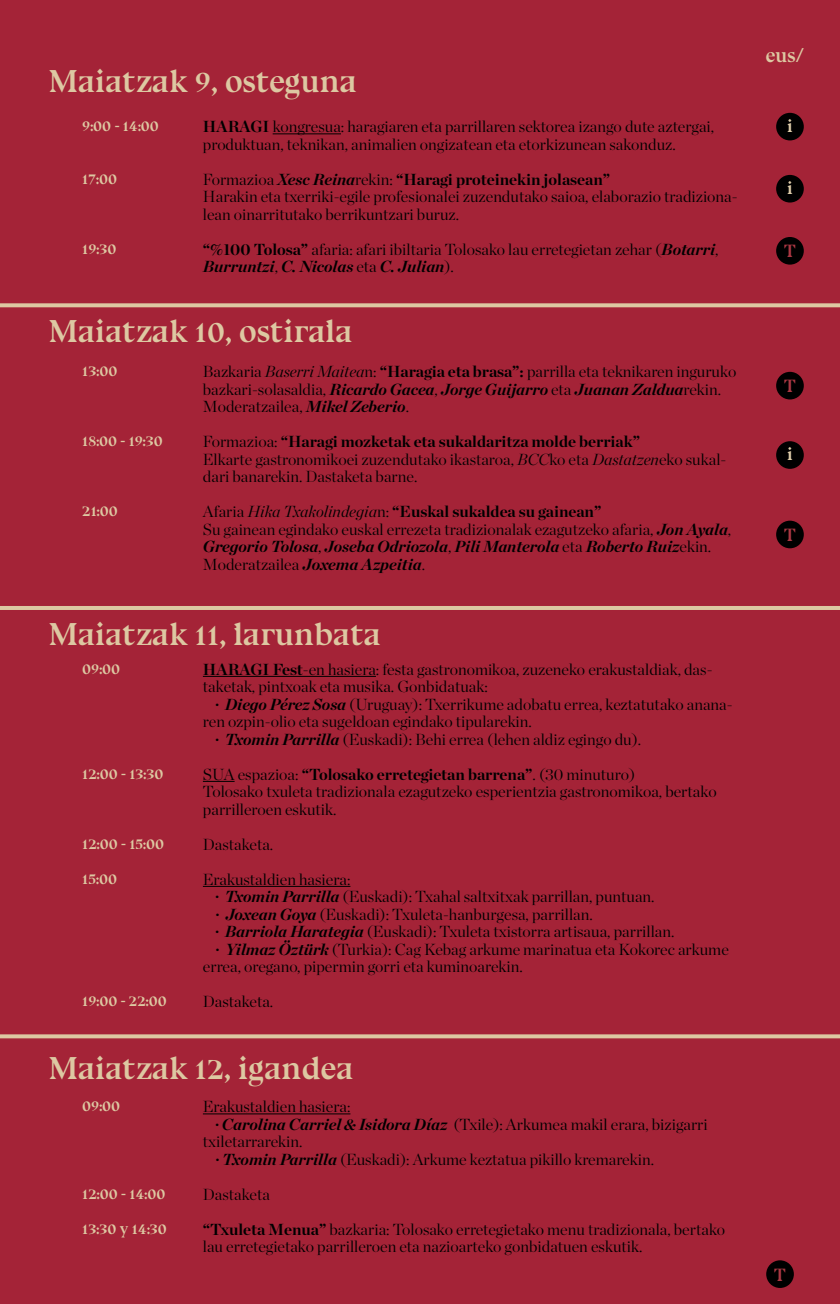
<style>
.page{position:relative;width:840px;height:1304px;background:#fff}
.page>*{position:absolute;margin:0;border:0;box-sizing:border-box;transform-origin:0 0}
.t1{font:700 32px "Bluu Next";color:#ddc8a2}
.t2{font:700 20px "Bluu Next";color:#ddc8a2}
.t3{font:700 18px "Bluu Next";color:#ac3843}
.t4{font:700 18px "Bluu Next";color:#e0ceab}
.t5{font:300 16px/17.6px "Chronicle Display";color:#000}
.t6{font:700 16px/35px "Bluu Next";color:#ddc8a2}
.s1{font-weight:700}
.s2{font-weight:700;font-style:italic}
.s3{font-style:italic}
</style>
<div class="page">
<div style="left:0;top:0;width:839px;height:1304px;background:#a42337"></div>
<hr style="left:272px;top:133px;width:69px;height:1px;background:#000">
<hr style="left:203px;top:676px;width:173px;height:1px;background:#000">
<hr style="left:203px;top:781px;width:31px;height:1px;background:#000">
<hr style="left:203px;top:886px;width:147px;height:1px;background:#000">
<hr style="left:203px;top:1113px;width:147px;height:1px;background:#000">
<svg style="left:0;top:303px;width:839px;height:4px;background:#d8ba99"></svg>
<hr style="left:0;top:606px;width:839px;height:4px;background:#ddc8a2">
<svg style="left:0;top:1034px;width:839px;height:4px;background:#d7b998"></svg>
<div style="left:775px;top:113px;width:28px;height:27px;background:#000;border-radius:50%"></div>
<div style="left:775px;top:175px;width:28px;height:28px;background:#000;border-radius:50%"></div>
<div style="left:775px;top:441px;width:28px;height:28px;background:#000;border-radius:50%"></div>
<div style="left:775px;top:237px;width:28px;height:28px;background:#000;border-radius:50%"></div>
<div style="left:775px;top:372px;width:28px;height:27px;background:#000;border-radius:50%"></div>
<div style="left:775px;top:521px;width:28px;height:27px;background:#000;border-radius:50%"></div>
<div style="left:765px;top:1260px;width:28px;height:28px;background:#000;border-radius:50%"></div>
<h1 class="t1" style="left:49px;top:62px;width:309px">Maiatzak 9, osteguna</h1>
<p class="t6" style="left:82px;top:108px;width:78px">9:00 - 14:00</p>
<p class="t6" style="left:82px;top:161px;width:36px">17:00</p>
<p class="t6" style="left:82px;top:231px;width:36px">19:30</p>
<p class="t5" style="left:203px;top:117px;width:512px"><span class="s1">HARAGI</span> kongresua: haragiaren eta parrillaren sektorea izango dute aztergai, produktuan, teknikan, animalien ongizatean eta etorkizunean sakonduz.</p>
<p class="t5" style="left:203px;top:169px;width:536px">Formazioa <span class="s2">Xesc Reina</span>rekin: <span class="s1">“Haragi proteinekin jolasean”<br></span>Harakin eta txerriki-egile profesionalei zuzendutako saioa, elaborazio tradiziona&shy;lean oinarritutako berrikuntzari buruz.</p>
<p class="t5" style="left:203px;top:239px;width:517px"><span class="s1">“%100 Tolosa”</span> afaria: afari ibiltaria Tolosako lau erretegietan zehar (<span class="s2">Botarri</span>,<br><span class="s2">Burruntzi</span>, <span class="s2">C. Nicolas</span> eta <span class="s2">C. Julian</span>).</p>
<h1 class="t1" style="left:49px;top:312px;width:305px">Maiatzak 10, ostirala</h1>
<p class="t6" style="left:82px;top:353px;width:36px">13:00</p>
<p class="t6" style="left:82px;top:423px;width:82px">18:00 - 19:30</p>
<p class="t6" style="left:82px;top:493px;width:37px">21:00</p>
<p class="t5" style="left:203px;top:362px;width:534px">Bazkaria <span class="s3">Baserri Maitea</span>n: <span class="s1">“Haragia eta brasa”:</span> parrilla eta teknikaren inguruko bazkari-solasaldia, <span class="s2">Ricardo Gacea</span>, <span class="s2">Jorge Guijarro</span> eta <span class="s2">Juanan Zaldua</span>rekin.<br>Moderatzailea, <span class="s2">Mikel Zeberio</span>.</p>
<p class="t5" style="left:203px;top:432px;width:524px">Formazioa: <span class="s1">“Haragi mozketak eta sukaldaritza molde berriak”<br></span>Elkarte gastronomikoei zuzendutako ikastaroa, <span class="s3">BCC</span>ko eta <span class="s3">Dastatzen</span>eko sukal&shy;dari banarekin. Dastaketa barne.</p>
<p class="t5" style="left:203px;top:502px;width:529px">Afaria <span class="s3">Hika Txakolindegia</span>n: <span class="s1">“Euskal sukaldea su gainean”<br></span>Su gainean egindako euskal errezeta tradizionalak ezagutzeko afaria, <span class="s2">Jon Ayala</span>, <span class="s2">Gregorio Tolosa</span>, <span class="s2">Joseba Odriozola</span>, <span class="s2">Pili Manterola</span> eta <span class="s2">Roberto Ruiz</span>ekin.<br>Moderatzailea <span class="s2">Joxema Azpeitia</span>.</p>
<h1 class="t1" style="left:49px;top:615px;width:333px">Maiatzak 11, larunbata</h1>
<p class="t6" style="left:82px;top:651px;width:39px">09:00</p>
<p class="t6" style="left:82px;top:756px;width:83px">12:00 - 13:30</p>
<p class="t6" style="left:82px;top:826px;width:83px">12:00 - 15:00<br>15:00</p>
<p class="t6" style="left:82px;top:983px;width:86px">19:00 - 22:00</p>
<p class="t5" style="left:203px;top:659px;width:511px"><span class="s1">HARAGI Fest</span>-en hasiera: festa gastronomikoa, zuzeneko erakustaldiak, das&shy;taketak, pintxoak eta musika. Gonbidatuak:</p>
<p class="t5" style="left:214px;top:694px;width:519px"><span class="s2">· Diego Pérez Sosa</span> (Uruguay): Txerrikume adobatu errea, keztatutako anana-</p>
<p class="t5" style="left:203px;top:712px;width:330px">ren ozpin-olio eta sugeldoan egindako tipularekin.</p>
<p class="t5" style="left:214px;top:729px;width:428px"><span class="s2">· Txomin Parrilla</span> (Euskadi): Behi errea (lehen aldiz egingo du).</p>
<p class="t5" style="left:203px;top:764px;width:515px">SUA espazioa: <span class="s1">“Tolosako erretegietan barrena”</span>. (30 minuturo)<br>Tolosako txuleta tradizionala ezagutzeko esperientzia gastronomikoa, bertako parrilleroen eskutik.</p>
<p class="t5" style="left:203px;top:826px;width:149px;line-height:35px">Dastaketa.<br>Erakustaldien hasiera:</p>
<p class="t5" style="left:214px;top:887px;width:441px"><span class="s2">· Txomin Parrilla</span> (Euskadi): Txahal saltxitxak parrillan, puntuan.</p>
<p class="t5" style="left:215px;top:904px;width:379px"><span class="s2">· Joxean Goya</span> (Euskadi): Txuleta-hanburgesa, parrillan.</p>
<p class="t5" style="left:214px;top:922px;width:461px"><span class="s2">· Barriola Harategia</span> (Euskadi): Txuleta txistorra artisaua, parrillan.</p>
<p class="t5" style="left:215px;top:939px;width:515px"><span class="s2">· Yilmaz Öztürk</span> (Turkia): Cag Kebag arkume marinatua eta Kokorec arkume</p>
<p class="t5" style="left:203px;top:957px;width:321px">errea, oregano, pipermin gorri eta kuminoarekin.</p>
<p class="t5" style="left:203px;top:992px;width:72px">Dastaketa.</p>
<h1 class="t1" style="left:49px;top:1049px;width:306px">Maiatzak 12, igandea</h1>
<p class="t6" style="left:82px;top:1088px;width:39px">09:00</p>
<p class="t6" style="left:82px;top:1176px;width:86px">12:00 - 14:00<br>13:30 y 14:30</p>
<p class="t5" style="left:203px;top:1097px;width:149px">Erakustaldien hasiera:</p>
<p class="t5" style="left:214px;top:1114px;width:494px"><span class="s2">· Carolina Carriel &amp; Isidora Díaz</span> (Txile): Arkumea makil erara, bizigarri</p>
<p class="t5" style="left:203px;top:1132px;width:101px">txiletarrarekin.</p>
<p class="t5" style="left:215px;top:1149px;width:440px"><span class="s2">· Txomin Parrilla</span> (Euskadi): Arkume keztatua pikillo kremarekin.</p>
<p class="t5" style="left:203px;top:1176px;width:523px;line-height:35px">Dastaketa<br><span class="s1">“Txuleta Menua”</span> bazkaria: Tolosako erretegietako menu tradizionala, bertako</p>
<p class="t5" style="left:203px;top:1237px;width:441px">lau erretegietako parrilleroen eta nazioarteko gonbidatuen eskutik.</p>
<p class="t2" style="left:765px;top:43px;width:40px">eus/</p>
<p class="t4" style="left:786px;top:115px;width:7px">i</p>
<p class="t4" style="left:786px;top:177px;width:7px">i</p>
<p class="t3" style="left:783px;top:241px;width:13px">T</p>
<p class="t3" style="left:783px;top:376px;width:13px">T</p>
<p class="t4" style="left:786px;top:444px;width:7px">i</p>
<p class="t3" style="left:783px;top:524px;width:13px">T</p>
<p class="t3" style="left:773px;top:1264px;width:13px">T</p>
</div>
